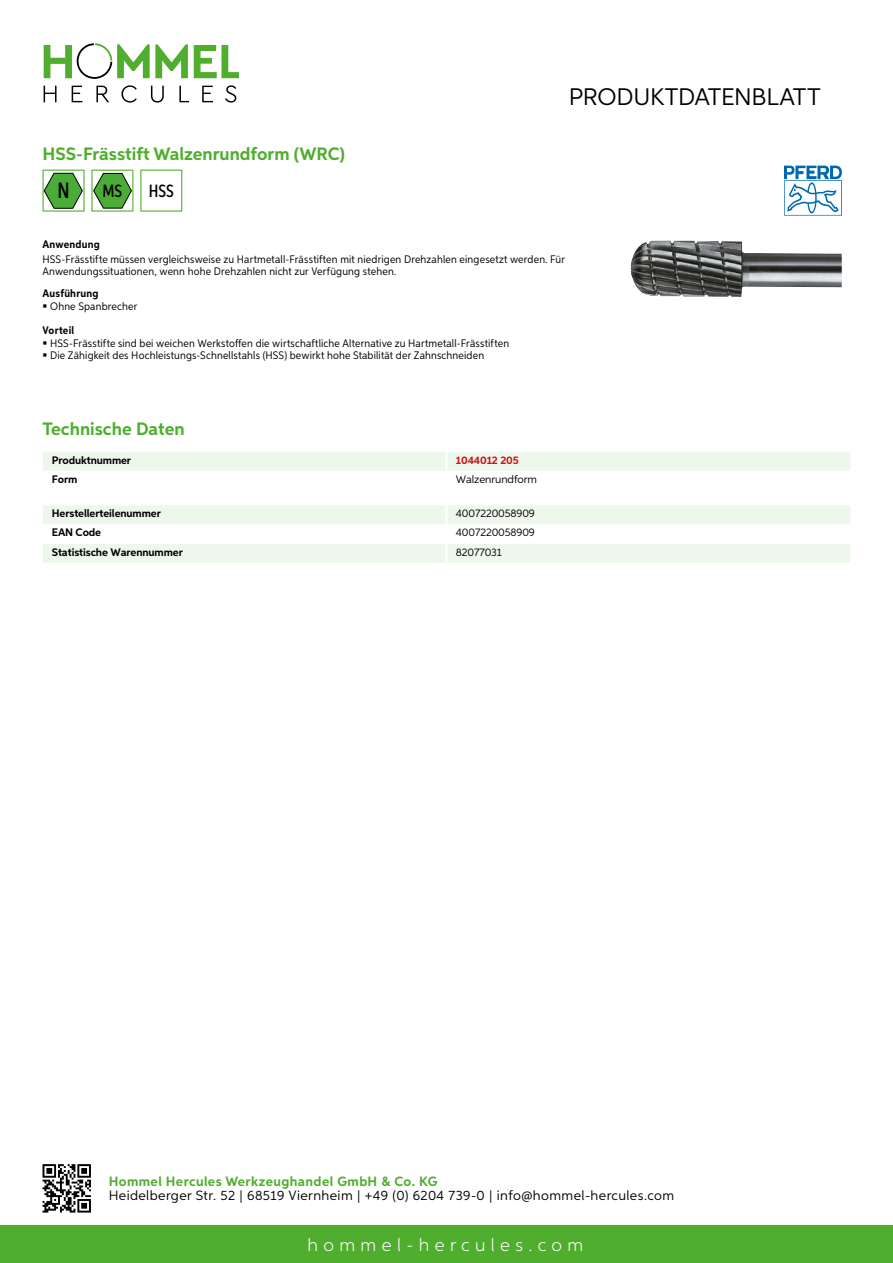
<style>
.page{position:relative;width:893px;height:1263px;background:#fff}
.page>*{position:absolute;margin:0;border:0;box-sizing:border-box;transform-origin:0 0}
.t1{font:24px "Aspira";letter-spacing:-.01em;color:#000}
.t2{font:500 22.2px "Aspira XX Nar";color:#000}
.t3{font:700 18px "Aspira";color:#50ae2f}
.t4{font:300 18px "Aspira";letter-spacing:.3em;color:#fff}
.t5{font:500 17.85px "Aspira XX Nar";color:#000}
.t6{font:13.5px "Aspira";letter-spacing:.03em;color:#000}
.t7{font:700 13.5px "Aspira";letter-spacing:.03em;color:#50ae2f}
.t8{font:10.95px/12px "Aspira Nar";letter-spacing:.015em;color:#000}
.t9{font:700 10.95px "Aspira";letter-spacing:-.01em;color:#000}
.t10{font:10.95px "Aspira";letter-spacing:-.01em;color:#000}
.t11{font:700 10.95px "Aspira Nar";letter-spacing:.02em;color:#000}
.t12{font:700 10.95px "Aspira";letter-spacing:-.01em;color:#cd1013}
</style>
<div class="page">
<div style="left:0;top:1226px;width:893px;height:37px;background:#50ae2f"></div>
<svg style="left:43px;top:1164px;width:48px;height:48px"></svg>
<svg style="left:194px;top:45px;width:45px;height:33px"></svg>
<svg style="left:44px;top:43px;width:144px;height:36px"></svg>
<svg style="left:44px;top:86px;width:13px;height:16px"></svg>
<svg style="left:72px;top:86px;width:10px;height:16px"></svg>
<svg style="left:96px;top:86px;width:13px;height:16px"></svg>
<svg style="left:121px;top:85px;width:16px;height:18px"></svg>
<svg style="left:151px;top:86px;width:13px;height:17px"></svg>
<svg style="left:179px;top:86px;width:10px;height:16px"></svg>
<svg style="left:202px;top:86px;width:11px;height:16px"></svg>
<svg style="left:225px;top:85px;width:11px;height:18px"></svg>
<div style="left:43px;top:452px;width:807px;height:19px;background:#eef7eb"></div>
<svg style="left:43px;top:505px;width:807px;height:58px"></svg>
<hr style="left:445px;top:544px;width:3px;height:19px;background:#fff">
<svg style="left:43px;top:170px;width:42px;height:42px"></svg>
<svg style="left:91px;top:170px;width:42px;height:42px"></svg>
<svg style="left:140px;top:170px;width:42px;height:42px"></svg>
<img style="left:631px;top:241px;width:211px;height:56px">
<svg style="left:784px;top:166px;width:58px;height:50px"></svg>
<h3 class="t3" style="left:43px;top:142px;width:304px">HSS-Frässtift Walzenrundform (WRC)</h3>
<h2 class="t2" style="left:57px;top:177px;width:14px">N</h2>
<h3 class="t5" style="left:102px;top:180px;width:21px">MS</h3>
<h3 class="t5" style="left:149px;top:180px;width:27px">HSS</h3>
<h1 class="t1" style="left:569px;top:82px;width:253px">Produktdatenblatt</h1>
<p class="t11" style="left:43px;top:237px;width:59px">Anwendung</p>
<p class="t8" style="left:43px;top:253px;width:524px">HSS-Frässtifte müssen vergleichsweise zu Hartmetall-Frässtiften mit niedrigen Drehzahlen eingesetzt werden. Für<br>Anwendungssituationen, wenn hohe Drehzahlen nicht zur Verfügung stehen.</p>
<p class="t11" style="left:43px;top:286px;width:58px">Ausführung</p>
<p class="t8" style="left:50px;top:300px;width:89px">Ohne Spanbrecher</p>
<p class="t11" style="left:43px;top:323px;width:33px">Vorteil</p>
<p class="t8" style="left:50px;top:336px;width:460px;line-height:12.8px">HSS-Frässtifte sind bei weichen Werkstoffen die wirtschaftliche Alternative zu Hartmetall-Frässtiften<br>Die Zähigkeit des Hochleistungs-Schnellstahls (HSS) bewirkt hohe Stabilität der Zahnschneiden</p>
<h3 class="t3" style="left:43px;top:417px;width:144px">Technische Daten</h3>
<p class="t9" style="left:52px;top:453px;width:81px">Produktnummer</p>
<p class="t12" style="left:456px;top:453px;width:64px">1044012 205</p>
<p class="t9" style="left:52px;top:472px;width:27px">Form</p>
<p class="t10" style="left:456px;top:472px;width:83px">Walzenrundform</p>
<p class="t9" style="left:52px;top:507px;width:111px">Herstellerteilenummer</p>
<p class="t10" style="left:456px;top:507px;width:81px">4007220058909</p>
<p class="t9" style="left:52px;top:526px;width:51px">EAN Code</p>
<p class="t10" style="left:456px;top:526px;width:81px">4007220058909</p>
<p class="t9" style="left:52px;top:545px;width:132px">Statistische Warennummer</p>
<p class="t10" style="left:456px;top:545px;width:48px">82077031</p>
<p class="t7" style="left:109px;top:1172px;width:330px">Hommel Hercules Werkzeughandel GmbH &amp; Co. KG</p>
<p class="t6" style="left:109px;top:1187px;width:567px">Heidelberger Str. 52 | 68519 Viernheim | +49 (0) 6204 739-0 | info@hommel-hercules.com</p>
<h3 class="t4" style="left:307px;top:1234px;width:277px">hommel-hercules.com</h3>
</div>
